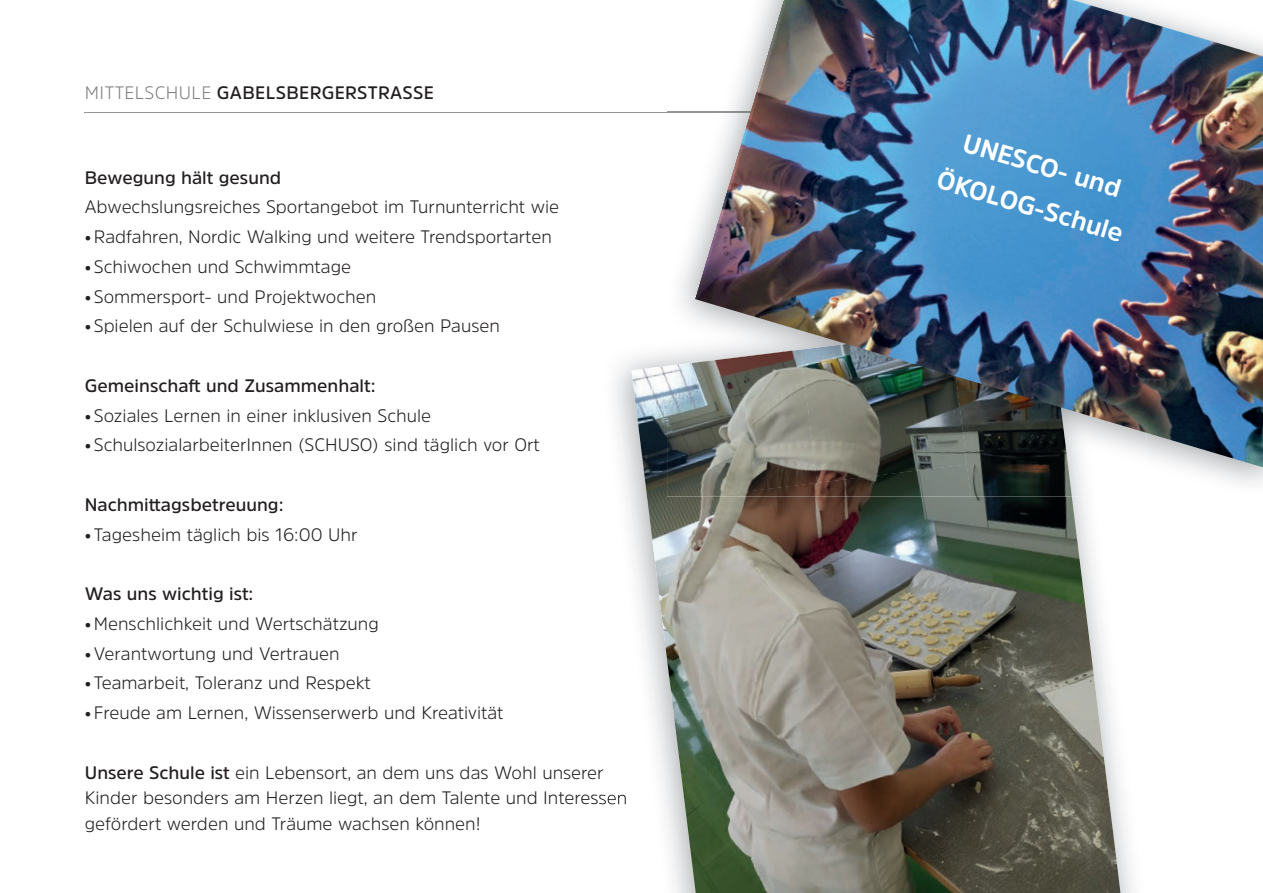
<style>
.page{position:relative;width:1263px;height:893px;background:#fff}
.page>*{position:absolute;margin:0;border:0;box-sizing:border-box;transform-origin:0 0}
.t1{font:700 25.65px/42.5px "Amsi Pro";color:#fff;text-align:center}
.t2{font:300 18px/25.5px "Amsi Pro";color:#231f20}
.t3{font:600 18px "Amsi Pro";color:#231f20}
.t4{font:600 18px "Amsi Pro";letter-spacing:.02em;color:#231f20}
.s1{font-weight:300;color:#808285}
.s2{font-weight:600}
</style>
<div class="page">
<hr style="left:85px;top:112px;width:1093px;height:1px;background:#939598">
<img style="left:1120px;top:787px;width:14px;height:106px">
<img style="left:602px;top:794px;width:24px;height:11px">
<img style="left:631px;top:366px;width:489px;height:527px">
<img style="left:681px;top:297px;width:439px;height:199px">
<img style="left:667px;top:349px;width:38px;height:147px">
<img style="left:971px;top:467px;width:101px;height:29px">
<img style="left:705px;top:467px;width:266px;height:29px">
<img style="left:695px;top:0;width:568px;height:467px">
<p class="t4" style="left:85px;top:80px;width:350px"><span class="s1">MITTELSCHULE</span> GABELSBERGERSTRASSE</p>
<p class="t3" style="left:85px;top:165px;width:198px">Bewegung hält gesund</p>
<p class="t2" style="left:85px;top:194px;width:476px">Abwechslungsreiches Sportangebot im Turnunterricht wie</p>
<p class="t2" style="left:85px;top:223px;width:469px">• Radfahren, Nordic Walking und weitere Trendsportarten</p>
<p class="t2" style="left:85px;top:253px;width:268px">• Schiwochen und Schwimmtage</p>
<p class="t2" style="left:85px;top:283px;width:293px">• Sommersport- und Projektwochen</p>
<p class="t2" style="left:85px;top:313px;width:417px">• Spielen auf der Schulwiese in den großen Pausen</p>
<p class="t3" style="left:85px;top:373px;width:292px">Gemeinschaﬞ und Zusammenhalt:</p>
<p class="t2" style="left:85px;top:402px;width:348px">• Soziales Lernen in einer inklusiven Schule</p>
<p class="t2" style="left:85px;top:432px;width:456px">• SchulsozialarbeiterInnen (SCHUSO) sind täglich vor Ort</p>
<p class="t3" style="left:85px;top:492px;width:200px">Nachmittagsbetreuung:</p>
<p class="t2" style="left:85px;top:521px;width:274px">• Tagesheim täglich bis 16:00 Uhr</p>
<p class="t3" style="left:85px;top:581px;width:170px">Was uns wichtig ist:</p>
<p class="t2" style="left:85px;top:610px;width:296px">• Menschlichkeit und Wertschätzung</p>
<p class="t2" style="left:85px;top:640px;width:256px">• Verantwortung und Vertrauen</p>
<p class="t2" style="left:85px;top:670px;width:287px">• Teamarbeit, Toleranz und Respekt</p>
<p class="t2" style="left:85px;top:700px;width:420px">• Freude am Lernen, Wissenserwerb und Kreativität</p>
<p class="t2" style="left:85px;top:759px;width:544px"><span class="s2">Unsere Schule ist</span> ein Lebensort, an dem uns das Wohl unserer<br>Kinder besonders am Herzen liegt, an dem Talente und Interessen gefördert werden und Träume wachsen können!</p>
<h1 class="t1" style="left:955px;top:118px;width:194px;rotate:16deg">UNESCO- und<br>ÖKOLOG-Schule</h1>
</div>
